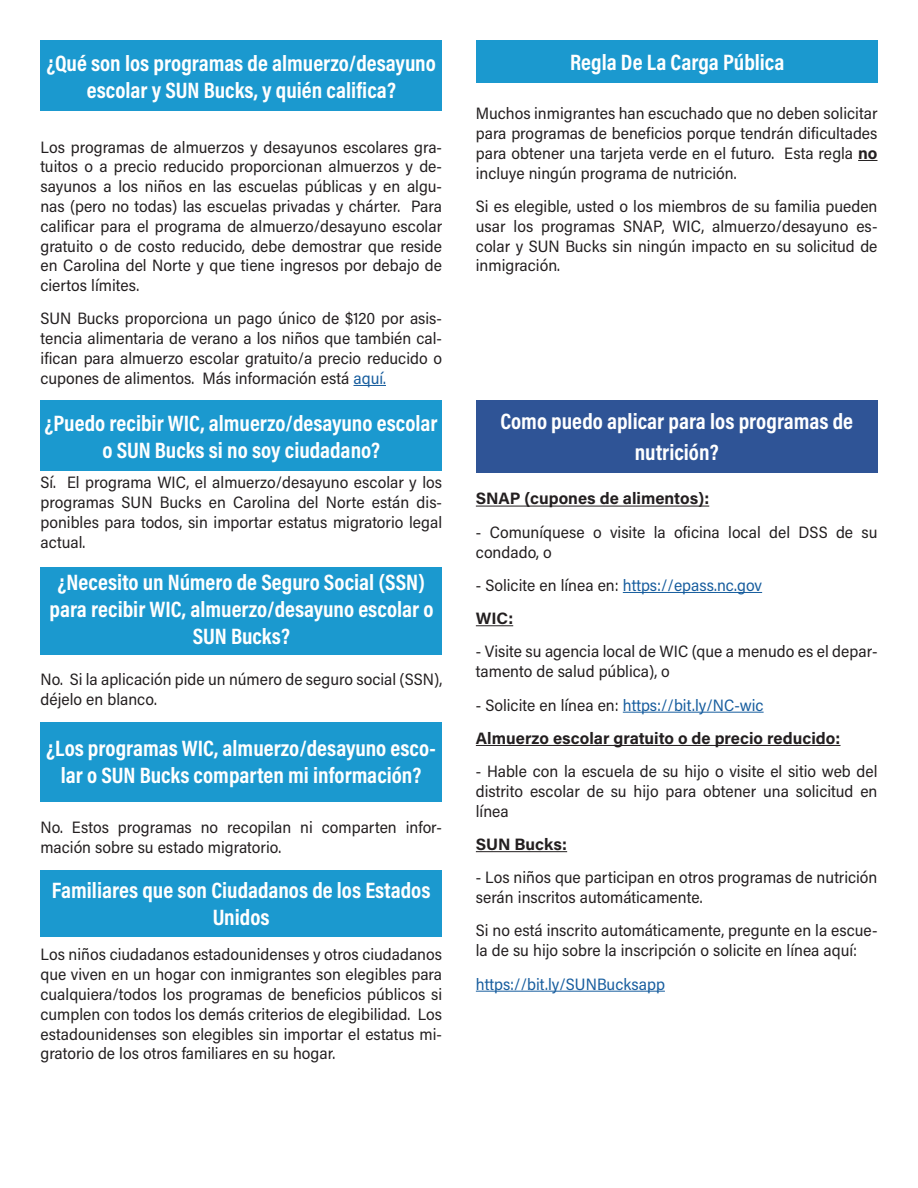
<style>
.page{position:relative;width:918px;height:1188px;background:#fff}
.page>*{position:absolute;margin:0;border:0;box-sizing:border-box;transform-origin:0 0}
.t1{font:700 22.5px/27px "Acumin Pro Cond";color:#fff;text-align:center}
.Body_text{font:16.5px/19.8px "Acumin Pro Semi Cond";color:#231f20;text-align:justify}
.Body_text-2{font:16.5px "Acumin Pro Semi Cond";color:#175d9e}
.Body_text-3{font:700 16.5px "Acumin Pro";color:#231f20}
.s1{color:#175d9e}
.s2{font-family:"Acumin Pro";font-weight:700}
.s3{color:#231f20}
</style>
<div class="page">
<hr style="left:353px;top:385px;width:33px;height:1px;background:#175d9e">
<div style="left:40px;top:401px;width:402px;height:70px;background:#1b99cf"></div>
<div style="left:41px;top:567px;width:401px;height:88px;background:#1b99cf"></div>
<div style="left:40px;top:722px;width:402px;height:79px;background:#1b99cf"></div>
<div style="left:40px;top:870px;width:402px;height:67px;background:#1b99cf"></div>
<svg style="left:858px;top:160px;width:20px;height:1px"></svg>
<hr style="left:476px;top:506px;width:233px;height:1px;background:#231f20">
<hr style="left:623px;top:592px;width:139px;height:1px;background:#175d9e">
<hr style="left:476px;top:625px;width:37px;height:1px;background:#231f20">
<hr style="left:623px;top:712px;width:141px;height:1px;background:#175d9e">
<hr style="left:476px;top:745px;width:365px;height:1px;background:#231f20">
<hr style="left:476px;top:851px;width:91px;height:1px;background:#231f20">
<hr style="left:476px;top:991px;width:189px;height:1px;background:#175d9e">
<div style="left:476px;top:40px;width:402px;height:43px;background:#1b99cf"></div>
<div style="left:41px;top:40px;width:401px;height:71px;background:#1b99cf"></div>
<div style="left:476px;top:400px;width:402px;height:72px;background:#2f5496"></div>
<p class="t1" style="left:47px;top:49px;width:390px">¿Qué son los programas de almuerzo/desayuno</p>
<p class="t1" style="left:570px;top:48px;width:216px">Regla De La Carga Pública</p>
<p class="t1" style="left:87px;top:76px;width:311px">escolar y SUN Bucks, y quién califica?</p>
<p class="Body_text" style="left:40px;top:136px;width:403px">Los programas de almuerzos y desayunos escolares gra&shy;tuitos o a precio reducido proporcionan almuerzos y de&shy;sayunos a los niños en las escuelas públicas y en algu&shy;nas (pero no todas) las escuelas privadas y chárter. Para calificar para el programa de almuerzo/desayuno escolar gratuito o de costo reducido, debe demostrar que reside en Carolina del Norte y que tiene ingresos por debajo de ciertos límites.</p>
<p class="Body_text" style="left:40px;top:308px;width:403px">SUN Bucks proporciona un pago único de $120 por asis&shy;tencia alimentaria de verano a los niños que también cal&shy;ifican para almuerzo escolar gratuito/a precio reducido o cupones de alimentos. Más información está <span class="s1">aquí.</span></p>
<p class="t1" style="left:45px;top:409px;width:394px">¿Puedo recibir WIC, almuerzo/desayuno escolar o SUN Bucks si no soy ciudadano?</p>
<p class="Body_text" style="left:40px;top:472px;width:403px">Sí. El programa WIC, el almuerzo/desayuno escolar y los programas SUN Bucks en Carolina del Norte están dis&shy;ponibles para todos, sin importar estatus migratorio legal actual.</p>
<p class="t1" style="left:50px;top:568px;width:385px">¿Necesito un Número de Seguro Social (SSN) para recibir WIC, almuerzo/desayuno escolar o<br>SUN Bucks?</p>
<p class="Body_text" style="left:40px;top:669px;width:403px">No. Si la aplicación pide un número de seguro social (SSN), déjelo en blanco.</p>
<p class="t1" style="left:47px;top:734px;width:391px">¿Los programas WIC, almuerzo/desayuno esco&shy;lar o SUN Bucks comparten mi información?</p>
<p class="Body_text" style="left:40px;top:817px;width:403px">No. Estos programas no recopilan ni comparten infor&shy;mación sobre su estado migratorio.</p>
<p class="t1" style="left:52px;top:876px;width:380px">Familiares que son Ciudadanos de los Estados<br>Unidos</p>
<p class="Body_text" style="left:40px;top:944px;width:403px">Los niños ciudadanos estadounidenses y otros ciudadanos que viven en un hogar con inmigrantes son elegibles para cualquiera/todos los programas de beneficios públicos si cumplen con todos los demás criterios de elegibilidad. Los estadounidenses son elegibles sin importar el estatus mi&shy;gratorio de los otros familiares en su hogar.</p>
<p class="Body_text" style="left:476px;top:103px;width:403px">Muchos inmigrantes han escuchado que no deben solicitar para programas de beneficios porque tendrán dificultades para obtener una tarjeta verde en el futuro. Esta regla <span class="s2">no </span>incluye ningún programa de nutrición.</p>
<p class="Body_text" style="left:476px;top:196px;width:403px">Si es elegible, usted o los miembros de su familia pueden usar los programas SNAP, WIC, almuerzo/desayuno es&shy;colar y SUN Bucks sin ningún impacto en su solicitud de inmigración.</p>
<p class="t1" style="left:500px;top:407px;width:354px">Como puedo aplicar para los programas de</p>
<p class="t1" style="left:635px;top:438px;width:85px">nutrición?</p>
<p class="Body_text-3" style="left:476px;top:487px;width:235px">SNAP (cupones de alimentos):</p>
<p class="Body_text" style="left:476px;top:521px;width:403px">- Comuníquese o visite la oficina local del DSS de su condado, o</p>
<p class="Body_text-2" style="left:476px;top:574px;width:288px"><span class="s3">- Solicite en línea en:</span> https://epass.nc.gov</p>
<p class="Body_text-3" style="left:476px;top:607px;width:39px">WIC:</p>
<p class="Body_text" style="left:476px;top:641px;width:403px">- Visite su agencia local de WIC (que a menudo es el depar&shy;tamento de salud pública), o</p>
<p class="Body_text-2" style="left:476px;top:693px;width:289px"><span class="s3">- Solicite en línea en:</span> https://bit.ly/NC-wic</p>
<p class="Body_text-3" style="left:476px;top:726px;width:366px">Almuerzo escolar gratuito o de precio reducido:</p>
<p class="Body_text" style="left:476px;top:761px;width:403px">- Hable con la escuela de su hijo o visite el sitio web del distrito escolar de su hijo para obtener una solicitud en línea</p>
<p class="Body_text-3" style="left:476px;top:833px;width:93px">SUN Bucks:</p>
<p class="Body_text" style="left:476px;top:867px;width:403px">- Los niños que participan en otros programas de nutrición serán inscritos automáticamente.</p>
<p class="Body_text" style="left:476px;top:920px;width:403px">Si no está inscrito automáticamente, pregunte en la escue&shy;la de su hijo sobre la inscripción o solicite en línea aquí:</p>
<p class="Body_text-2" style="left:476px;top:972px;width:191px">https://bit.ly/SUNBucksapp</p>
</div>
